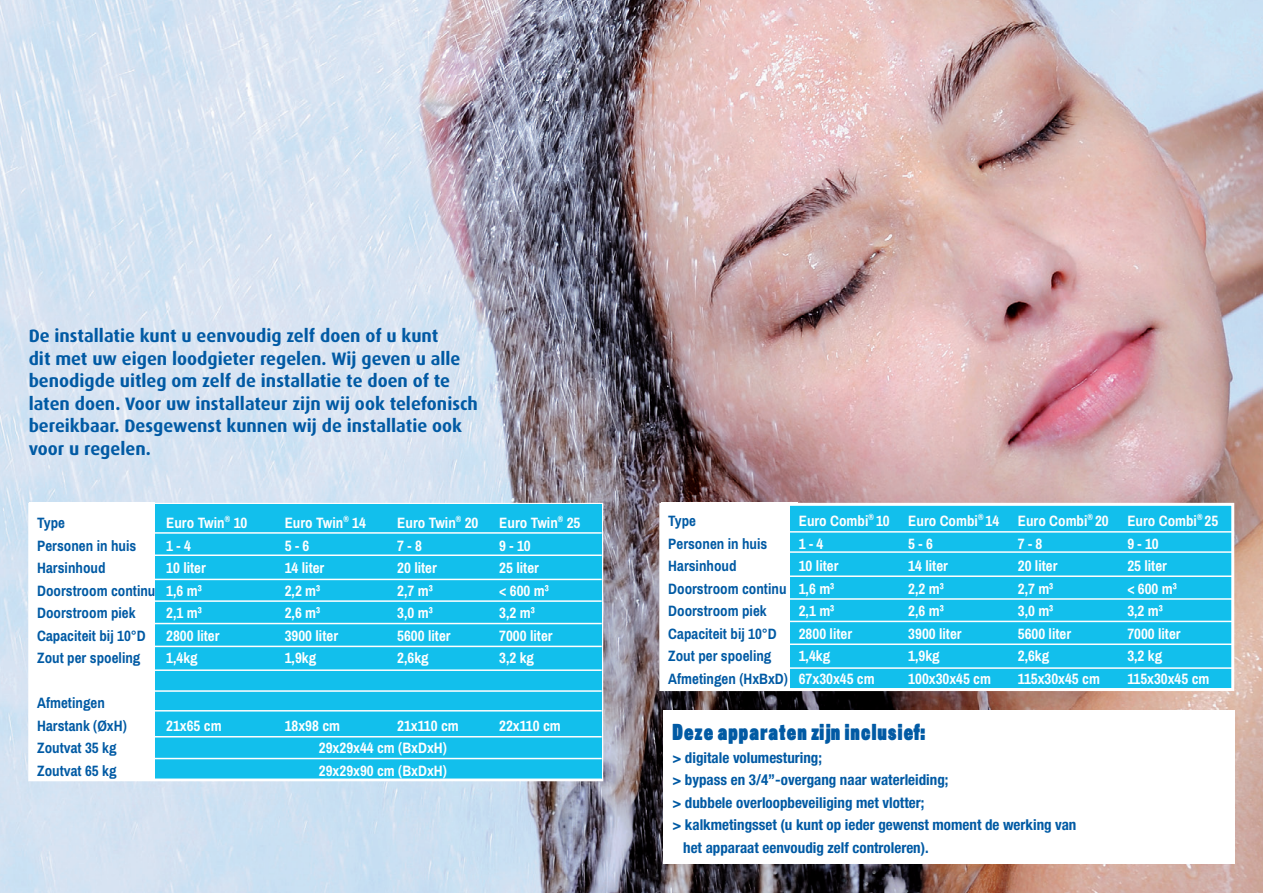
<style>
.page{position:relative;width:1263px;height:893px;background:#fff}
.page>*{position:absolute;margin:0;border:0;box-sizing:border-box;transform-origin:0 0}
.t1{font:900 22.5px "Sans Thirteen";letter-spacing:.05em;color:#015aa4}
.t2{font:700 18px/22.5px "Dax";color:#015aa4}
.t3{font:700 15px "Archivo Narrow";color:#fff}
.t4{font:700 15px/22.5px "Archivo Narrow";color:#015aa4}
.t5{font:700 condensed 15px "Helvetica Neue";color:#015aa4}
.s1{color:#fff}
</style>
<div class="page">
<img style="left:0;top:0;width:1263px;height:893px">
<div style="left:30px;top:503px;width:125px;height:277px;background:#fff"></div>
<div style="left:155px;top:504px;width:447px;height:274px;background:#12bfec"></div>
<hr style="left:30px;top:532px;width:572px;height:2px;background:#fff">
<hr style="left:30px;top:554px;width:572px;height:2px;background:#fff">
<hr style="left:30px;top:579px;width:572px;height:1px;background:#fff">
<hr style="left:30px;top:600px;width:572px;height:2px;background:#fff">
<hr style="left:30px;top:623px;width:572px;height:1px;background:#fff">
<hr style="left:30px;top:646px;width:572px;height:1px;background:#fff">
<hr style="left:30px;top:669px;width:572px;height:2px;background:#fff">
<hr style="left:30px;top:690px;width:572px;height:2px;background:#fff">
<hr style="left:30px;top:710px;width:572px;height:1px;background:#fff">
<hr style="left:30px;top:736px;width:572px;height:1px;background:#fff">
<hr style="left:30px;top:758px;width:572px;height:1px;background:#fff">
<hr style="left:30px;top:778px;width:572px;height:2px;background:#fff">
<div style="left:661px;top:503px;width:137px;height:188px;background:#fff"></div>
<div style="left:790px;top:504px;width:441px;height:187px;background:#12bfec"></div>
<div style="left:659px;top:503px;width:575px;height:188px;border:3px solid #fff"></div>
<hr style="left:661px;top:531px;width:572px;height:2px;background:#fff">
<hr style="left:661px;top:551px;width:572px;height:2px;background:#fff">
<hr style="left:661px;top:575px;width:572px;height:2px;background:#fff">
<hr style="left:661px;top:598px;width:572px;height:2px;background:#fff">
<hr style="left:661px;top:621px;width:572px;height:1px;background:#fff">
<hr style="left:661px;top:643px;width:572px;height:2px;background:#fff">
<hr style="left:661px;top:667px;width:572px;height:2px;background:#fff">
<hr style="left:661px;top:688px;width:572px;height:2px;background:#fff">
<div style="left:663px;top:710px;width:572px;height:153px;background:#fff"></div>
<p class="t2" style="left:29px;top:325px;width:451px">De installatie kunt u eenvoudig zelf doen of u kunt<br>dit met uw eigen loodgieter regelen. Wij geven u alle benodigde uitleg om zelf de installatie te doen of te laten doen. Voor uw installateur zijn wij ook telefonisch bereikbaar. Desgewenst kunnen wij de installatie ook voor u regelen.</p>
<p class="t4" style="left:37px;top:512px;width:29px">Type</p>
<p class="t3" style="left:166px;top:514px;width:83px">Euro Twin<sup>®</sup> 10</p>
<p class="t3" style="left:285px;top:514px;width:83px">Euro Twin<sup>®</sup> 14</p>
<p class="t3" style="left:397px;top:514px;width:83px">Euro Twin<sup>®</sup> 20</p>
<p class="t3" style="left:499px;top:514px;width:83px">Euro Twin<sup>®</sup> 25</p>
<p class="t4" style="left:37px;top:534px;width:101px">Personen in huis</p>
<p class="t3" style="left:166px;top:536px;width:26px">1 - 4</p>
<p class="t3" style="left:285px;top:536px;width:26px">5 - 6</p>
<p class="t3" style="left:397px;top:536px;width:26px">7 - 8</p>
<p class="t3" style="left:499px;top:536px;width:33px">9 - 10</p>
<p class="t4" style="left:37px;top:557px;width:70px">Harsinhoud</p>
<p class="t3" style="left:166px;top:559px;width:41px">10 liter</p>
<p class="t3" style="left:285px;top:559px;width:41px">14 liter</p>
<p class="t3" style="left:397px;top:559px;width:41px">20 liter</p>
<p class="t3" style="left:499px;top:559px;width:41px">25 liter</p>
<p class="t4" style="left:37px;top:579px;width:166px">Doorstroom continu <span class="s1">1,6 m³</span></p>
<p class="t3" style="left:285px;top:581px;width:37px">2,2 m³</p>
<p class="t3" style="left:397px;top:581px;width:37px">2,7 m³</p>
<p class="t3" style="left:499px;top:581px;width:51px">&lt; 600 m³</p>
<p class="t4" style="left:37px;top:602px;width:100px">Doorstroom piek</p>
<p class="t3" style="left:166px;top:604px;width:37px">2,1 m³</p>
<p class="t3" style="left:285px;top:604px;width:37px">2,6 m³</p>
<p class="t3" style="left:397px;top:604px;width:37px">3,0 m³</p>
<p class="t3" style="left:499px;top:604px;width:37px">3,2 m³</p>
<p class="t4" style="left:37px;top:624px;width:110px">Capaciteit bij 10°D</p>
<p class="t3" style="left:166px;top:626px;width:55px">2800 liter</p>
<p class="t3" style="left:285px;top:626px;width:55px">3900 liter</p>
<p class="t3" style="left:397px;top:626px;width:55px">5600 liter</p>
<p class="t3" style="left:499px;top:626px;width:55px">7000 liter</p>
<p class="t4" style="left:37px;top:647px;width:105px">Zout per spoeling</p>
<p class="t3" style="left:166px;top:649px;width:33px">1,4kg</p>
<p class="t3" style="left:285px;top:649px;width:33px">1,9kg</p>
<p class="t3" style="left:397px;top:649px;width:33px">2,6kg</p>
<p class="t3" style="left:499px;top:649px;width:36px">3,2 kg</p>
<p class="t4" style="left:37px;top:692px;width:91px">Afmetingen<br>Harstank (ØxH)</p>
<p class="t3" style="left:166px;top:716px;width:57px">21x65 cm</p>
<p class="t3" style="left:285px;top:716px;width:57px">18x98 cm</p>
<p class="t3" style="left:397px;top:716px;width:63px">21x110 cm</p>
<p class="t3" style="left:499px;top:716px;width:63px">22x110 cm</p>
<p class="t4" style="left:37px;top:737px;width:81px">Zoutvat 35 kg</p>
<p class="t3" style="left:319px;top:739px;width:129px">29x29x44 cm (BxDxH)</p>
<p class="t4" style="left:37px;top:759px;width:81px">Zoutvat 65 kg</p>
<p class="t3" style="left:319px;top:761px;width:129px">29x29x90 cm (BxDxH)</p>
<p class="t4" style="left:668px;top:510px;width:29px">Type</p>
<p class="t3" style="left:799px;top:512px;width:421px">Euro Combi<sup>®</sup> 10 Euro Combi<sup>®</sup> 14 Euro Combi<sup>®</sup> 20 Euro Combi<sup>®</sup> 25</p>
<p class="t4" style="left:668px;top:532px;width:101px">Personen in huis</p>
<p class="t3" style="left:799px;top:534px;width:26px">1 - 4</p>
<p class="t3" style="left:908px;top:534px;width:26px">5 - 6</p>
<p class="t3" style="left:1018px;top:534px;width:26px">7 - 8</p>
<p class="t3" style="left:1127px;top:534px;width:33px">9 - 10</p>
<p class="t4" style="left:668px;top:555px;width:70px">Harsinhoud</p>
<p class="t3" style="left:799px;top:557px;width:41px">10 liter</p>
<p class="t3" style="left:908px;top:557px;width:41px">14 liter</p>
<p class="t3" style="left:1018px;top:557px;width:41px">20 liter</p>
<p class="t3" style="left:1127px;top:557px;width:41px">25 liter</p>
<p class="t4" style="left:668px;top:577px;width:168px">Doorstroom continu <span class="s1">1,6 m³</span></p>
<p class="t3" style="left:908px;top:579px;width:37px">2,2 m³</p>
<p class="t3" style="left:1018px;top:579px;width:37px">2,7 m³</p>
<p class="t3" style="left:1127px;top:579px;width:51px">&lt; 600 m³</p>
<p class="t4" style="left:668px;top:600px;width:100px">Doorstroom piek</p>
<p class="t3" style="left:799px;top:602px;width:37px">2,1 m³</p>
<p class="t3" style="left:908px;top:602px;width:37px">2,6 m³</p>
<p class="t3" style="left:1018px;top:602px;width:37px">3,0 m³</p>
<p class="t3" style="left:1127px;top:602px;width:37px">3,2 m³</p>
<p class="t4" style="left:668px;top:622px;width:110px">Capaciteit bij 10°D</p>
<p class="t3" style="left:799px;top:624px;width:55px">2800 liter</p>
<p class="t3" style="left:908px;top:624px;width:55px">3900 liter</p>
<p class="t3" style="left:1018px;top:624px;width:55px">5600 liter</p>
<p class="t3" style="left:1127px;top:624px;width:55px">7000 liter</p>
<p class="t4" style="left:668px;top:645px;width:105px">Zout per spoeling</p>
<p class="t3" style="left:799px;top:647px;width:33px">1,4kg</p>
<p class="t3" style="left:908px;top:647px;width:33px">1,9kg</p>
<p class="t3" style="left:1018px;top:647px;width:33px">2,6kg</p>
<p class="t3" style="left:1127px;top:647px;width:36px">3,2 kg</p>
<p class="t4" style="left:668px;top:667px;width:208px">Afmetingen (HxBxD) <span class="s1">67x30x45 cm</span></p>
<p class="t3" style="left:908px;top:669px;width:84px">100x30x45 cm</p>
<p class="t3" style="left:1018px;top:669px;width:84px">115x30x45 cm</p>
<p class="t3" style="left:1127px;top:669px;width:84px">115x30x45 cm</p>
<h1 class="t1" style="left:672px;top:718px;width:254px">Deze apparaten zijn inclusief:</h1>
<p class="t5" style="left:672px;top:748px;width:151px">&gt; digitale volumesturing;</p>
<p class="t5" style="left:672px;top:771px;width:278px">&gt; bypass en 3/4”-overgang naar waterleiding;</p>
<p class="t5" style="left:672px;top:793px;width:253px">&gt; dubbele overloopbeveiliging met vlotter;</p>
<p class="t5" style="left:672px;top:816px;width:405px">&gt; kalkmetingsset (u kunt op ieder gewenst moment de werking van</p>
<p class="t5" style="left:683px;top:838px;width:247px">het apparaat eenvoudig zelf controleren).</p>
</div>
